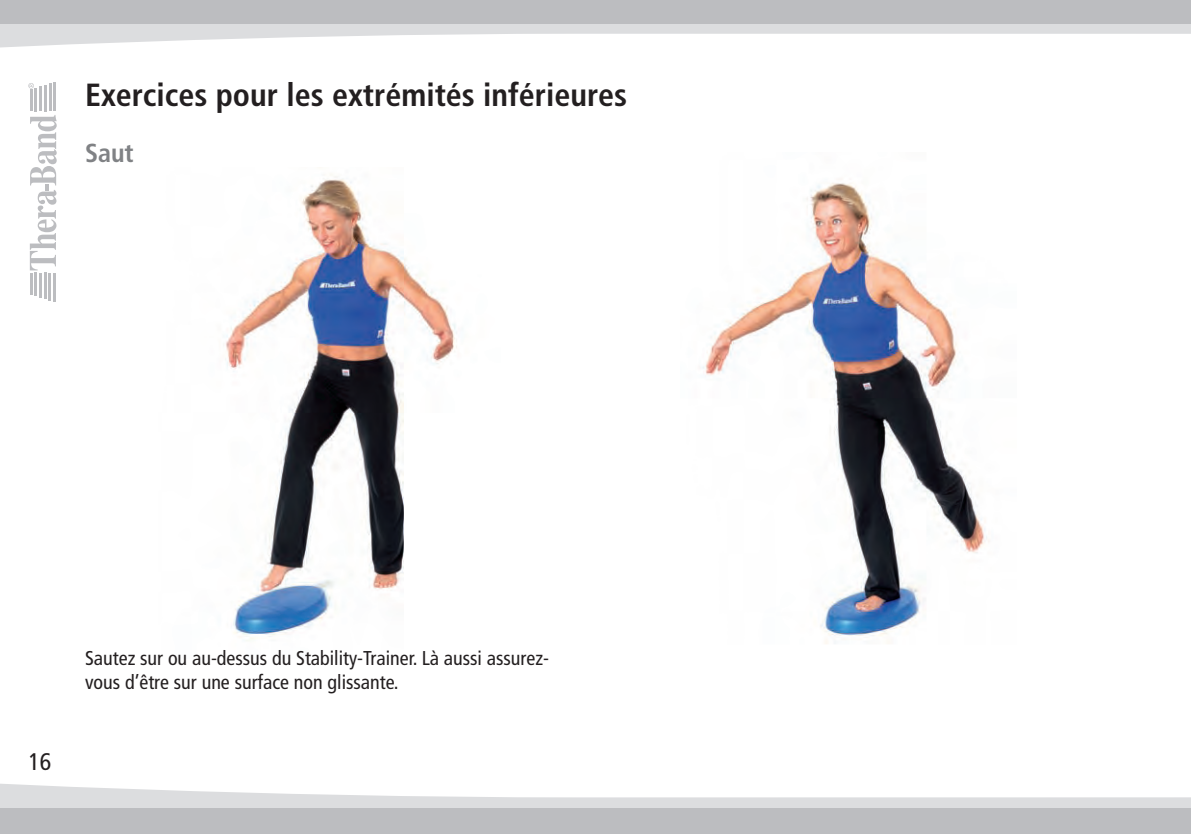
<style>
.page{position:relative;width:1191px;height:834px;background:#fff}
.page>*{position:absolute;margin:0;border:0;box-sizing:border-box;transform-origin:0 0}
.t1{font:700 condensed 32px "Frutiger";color:#231f20}
.t2{font:700 condensed 26px "Frutiger";color:#808285}
.t3{font:condensed 24px "Frutiger";color:#231f20}
.t4{font:condensed 20px/24px "Frutiger";color:#231f20}
</style>
<div class="page">
<svg style="left:0;top:783px;width:1191px;height:25px"></svg>
<svg style="left:0;top:24px;width:1191px;height:24px;fill:#e4e5e7"></svg>
<div style="left:0;top:808px;width:1191px;height:25px;background:#bcbdc0"></div>
<div style="left:0;top:0;width:1191px;height:24px;background:#bcbdc0"></div>
<img style="left:226px;top:174px;width:231px;height:467px">
<img style="left:702px;top:183px;width:288px;height:461px">
<hr style="left:53px;top:273px;width:3px;height:29px;background:#bcbdc0">
<hr style="left:30px;top:273px;width:2px;height:21px;background:#bcbdc0">
<hr style="left:34px;top:273px;width:3px;height:23px;background:#bcbdc0">
<hr style="left:39px;top:273px;width:3px;height:24px;background:#bcbdc0">
<hr style="left:44px;top:273px;width:2px;height:26px;background:#bcbdc0">
<hr style="left:48px;top:273px;width:3px;height:27px;background:#bcbdc0">
<hr style="left:53px;top:82px;width:3px;height:29px;background:#bcbdc0">
<hr style="left:30px;top:89px;width:3px;height:22px;background:#bcbdc0">
<hr style="left:35px;top:88px;width:2px;height:23px;background:#bcbdc0">
<hr style="left:39px;top:87px;width:3px;height:24px;background:#bcbdc0">
<hr style="left:44px;top:85px;width:3px;height:26px;background:#bcbdc0">
<hr style="left:49px;top:84px;width:2px;height:27px;background:#bcbdc0">
<svg style="left:28px;top:83px;width:6px;height:5px"></svg>
<svg style="left:30px;top:115px;width:27px;height:155px"></svg>
<h1 class="t1" style="left:85px;top:82px;width:543px">Exercices pour les extrémités inférieures</h1>
<h2 class="t2" style="left:85px;top:142px;width:50px">Saut</h2>
<p class="t3" style="left:28px;top:751px;width:25px">16</p>
<p class="t4" style="left:85px;top:647px;width:465px">Sautez sur ou au-dessus du Stability-Trainer. Là aussi assurez&shy;vous d’être sur une surface non glissante.</p>
</div>
